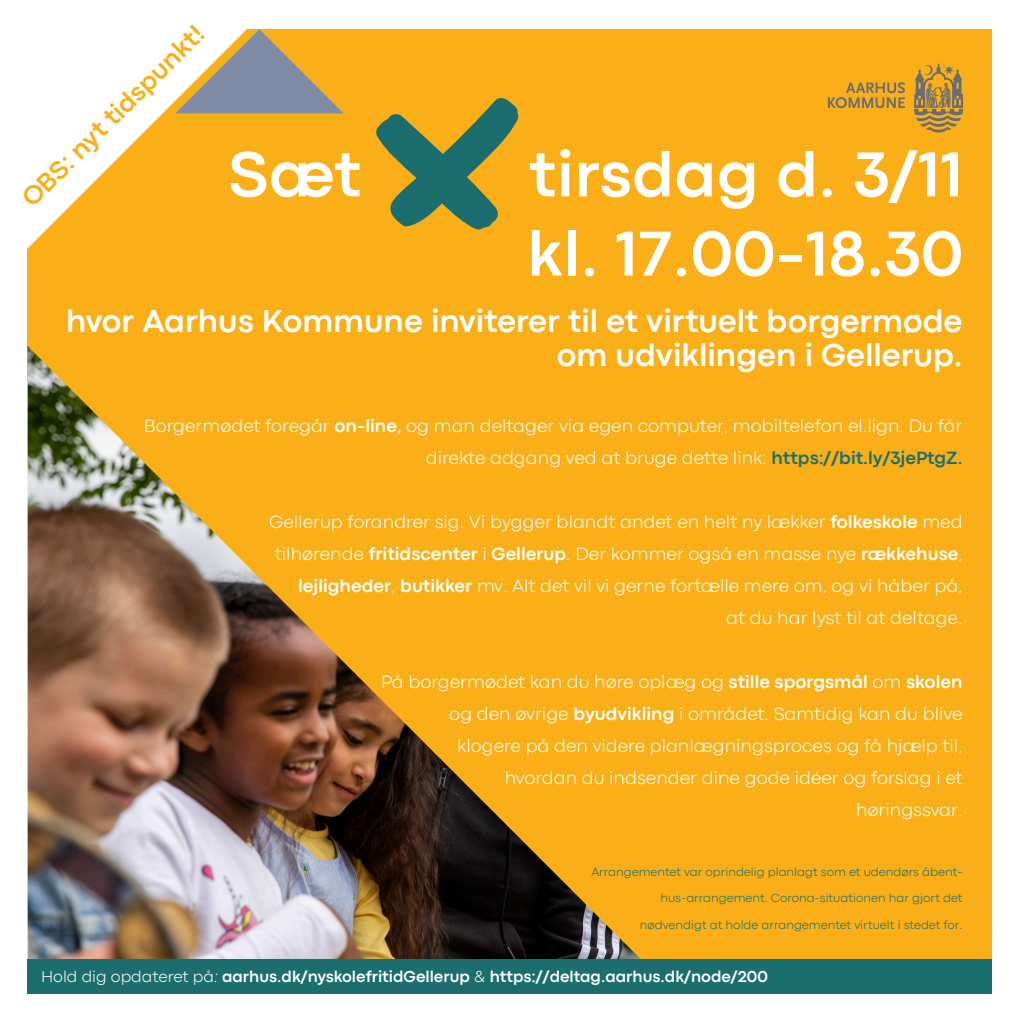
<style>
.page{position:relative;width:1021px;height:1021px;background:#fff}
.page>*{position:absolute;margin:0;border:0;box-sizing:border-box;transform-origin:0 0}
.t1{font:700 66px "Codec Pro";letter-spacing:.01em;color:#fff}
.t2{font:700 33px "Codec Pro";color:#fff}
.t3{font:700 26.8px "Codec Pro";color:#faaf18}
.t4{font:300 18.6px/32px "Codec Pro";color:#fff;text-align:right}
.t5{font:700 16.4px "Codec Pro";color:#fff}
.t6{font:300 12.4px/26px "Codec Pro";color:#1c6e6e;text-align:right}
.s1{font-weight:700}
.s2{font-weight:700;color:#1c6e6e}
.s3{font-weight:300}
.s4{font-weight:300;font-style:italic}
</style>
<div class="page">
<div style="left:28px;top:29px;width:963px;height:964px;background:#faaf18"></div>
<svg style="left:248px;top:29px;width:95px;height:84px"></svg>
<svg style="left:914px;top:63px;width:49px;height:69px"></svg>
<svg style="left:827px;top:82px;width:78px;height:26px"></svg>
<svg style="left:376px;top:98px;width:142px;height:132px"></svg>
<svg style="left:27px;top:29px;width:221px;height:221px"></svg>
<img style="left:28px;top:346px;width:613px;height:613px">
<div style="left:28px;top:959px;width:963px;height:34px;background:#1c6e6e"></div>
<h3 class="t3" style="left:15px;top:191px;width:247px;rotate:-45deg">OBS: nyt tidspunkt!</h3>
<p class="t1" style="left:228px;top:135px;width:134px">Sæt</p>
<p class="t1" style="left:529px;top:135px;width:435px">tirsdag d. 3/11</p>
<p class="t1" style="left:527px;top:214px;width:437px">kl. 17.00-18.30</p>
<p class="t2" style="left:66px;top:301px;width:898px">hvor Aarhus Kommune inviterer til et virtuelt borgermøde</p>
<p class="t2" style="left:557px;top:335px;width:407px">om udviklingen i Gellerup.</p>
<p class="t4" style="left:144px;top:410px;width:820px">Borgermødet foregår <span class="s1">on-line,</span> og man deltager via egen computer, mobiltelefon el.lign. Du får direkte adgang ved at bruge dette link: <span class="s2">https://bit.ly/3jePtgZ.</span></p>
<p class="t4" style="left:269px;top:506px;width:695px">Gellerup forandrer sig. Vi bygger blandt andet en helt ny lækker <span class="s1">folkeskole</span> med tilhørende <span class="s1">fritidscenter</span> i <span class="s1">Gellerup</span>. Der kommer også en masse nye <span class="s1">rækkehuse</span>, <span class="s1">lejligheder</span>, <span class="s1">butikker</span> mv. Alt det vil vi gerne fortælle mere om, og vi håber på,<br>at du har lyst til at deltage.</p>
<p class="t4" style="left:381px;top:666px;width:583px">På borgermødet kan du høre oplæg og <span class="s1">stille spørgsmål</span> om <span class="s1">skolen </span>og den øvrige <span class="s1">byudvikling</span> i området. Samtidig kan du blive klogere på den videre planlægningsproces og få hjælp til, hvordan du indsender dine gode idéer og forslag i et<br>høringssvar.</p>
<p class="t6" style="left:591px;top:859px;width:373px">Arrangementet var oprindelig planlagt som et udendørs åbent&shy;hus-arrangement. Corona-situationen har gjort det nødvendigt at holde arrangementet virtuelt i stedet for.</p>
<p class="t5" style="left:41px;top:966px;width:728px"><span class="s3">Hold dig opdateret på</span><span class="s4">:</span> aarhus.dk/nyskolefritidGellerup <span class="s3">&amp;</span> https://deltag.aarhus.dk/node/200</p>
</div>
